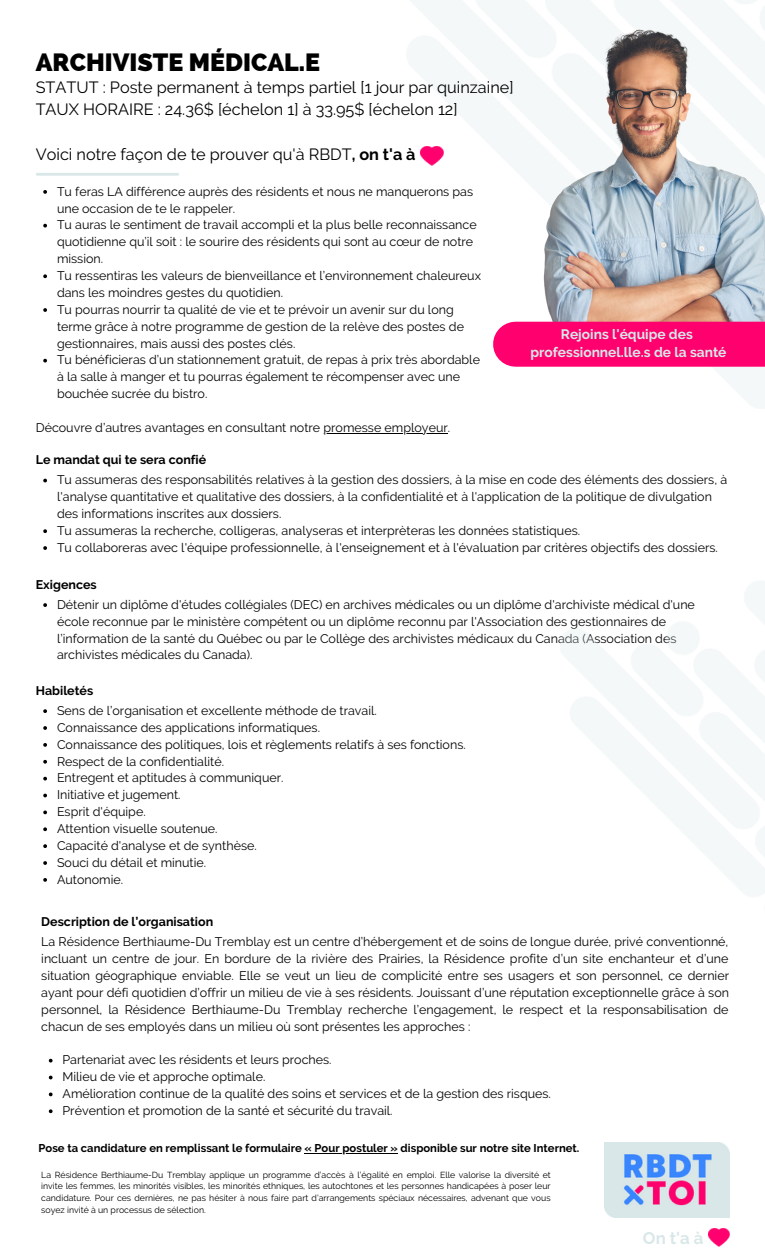
<style>
.page{position:relative;width:765px;height:1260px;background:#fff}
.page>*{position:absolute;margin:0;border:0;box-sizing:border-box;transform-origin:0 0}
.t1{font:800 25px "Raleway";color:#000}
.t2{font:700 16.75px "Raleway";color:#d9e7e8}
.t3{font:16.25px/22.5px "Raleway";color:#000}
.t4{font:700 13.75px/18.8px "Raleway";color:#d9e7e8;text-align:center}
.t5{font:12.5px/16.9px "Raleway";color:#000}
.t6{font:700 12.5px "Raleway";color:#000}
.t7{font:700 11.25px "Raleway";color:#000}
.t8{font:8.75px/11.6px "Raleway";color:#000;text-align:justify}
.s1{font-weight:700}
</style>
<div class="page">
<img style="left:407px;top:0;width:358px;height:408px">
<img style="left:605px;top:1142px;width:124px;height:75px">
<img style="left:709px;top:1229px;width:20px;height:17px">
<img style="left:421px;top:146px;width:22px;height:20px">
<hr style="left:37px;top:173px;width:141px;height:3px;background:#d9e7e8">
<svg style="left:43px;top:603px;width:4px;height:4px"></svg>
<svg style="left:43px;top:709px;width:4px;height:4px"></svg>
<svg style="left:43px;top:726px;width:4px;height:4px"></svg>
<svg style="left:43px;top:743px;width:4px;height:4px"></svg>
<svg style="left:43px;top:760px;width:4px;height:4px"></svg>
<svg style="left:43px;top:777px;width:4px;height:4px"></svg>
<svg style="left:43px;top:794px;width:4px;height:3px"></svg>
<svg style="left:43px;top:811px;width:4px;height:3px"></svg>
<svg style="left:43px;top:827px;width:4px;height:4px"></svg>
<svg style="left:43px;top:844px;width:4px;height:4px"></svg>
<svg style="left:43px;top:861px;width:4px;height:4px"></svg>
<svg style="left:43px;top:878px;width:4px;height:4px"></svg>
<svg style="left:49px;top:1059px;width:4px;height:4px"></svg>
<svg style="left:49px;top:1076px;width:4px;height:3px"></svg>
<svg style="left:49px;top:1093px;width:4px;height:3px"></svg>
<svg style="left:49px;top:1109px;width:4px;height:4px"></svg>
<img style="left:475px;top:23px;width:290px;height:330px">
<div style="left:516px;top:322px;width:249px;height:45px;background:#ff006e"></div>
<svg style="left:43px;top:190px;width:4px;height:4px"></svg>
<svg style="left:43px;top:224px;width:4px;height:4px"></svg>
<svg style="left:43px;top:274px;width:4px;height:4px"></svg>
<svg style="left:43px;top:308px;width:4px;height:4px"></svg>
<svg style="left:43px;top:359px;width:4px;height:4px"></svg>
<hr style="left:324px;top:433px;width:124px;height:1px;background:#000">
<hr style="left:305px;top:1153px;width:93px;height:1px;background:#000">
<svg style="left:43px;top:479px;width:4px;height:3px"></svg>
<svg style="left:43px;top:529px;width:4px;height:4px"></svg>
<svg style="left:43px;top:546px;width:4px;height:4px"></svg>
<h1 class="t1" style="left:36px;top:48px;width:286px">ARCHIVISTE MÉDICAL.E</h1>
<h3 class="t3" style="left:36px;top:76px;width:479px">STATUT : Poste permanent à temps partiel [1 jour par quinzaine]<br>TAUX HORAIRE : 24.36$ [échelon 1] à 33.95$ [échelon 12]</h3>
<h3 class="t3" style="left:36px;top:143px;width:381px">Voici notre façon de te prouver qu'à RBDT<span class="s1">, on t'a à</span></h3>
<p class="t5" style="left:57px;top:183px;width:425px">Tu feras LA différence auprès des résidents et nous ne manquerons pas une occasion de te le rappeler.<br>Tu auras le sentiment de travail accompli et la plus belle reconnaissance quotidienne qu’il soit : le sourire des résidents qui sont au cœur de notre mission.<br>Tu ressentiras les valeurs de bienveillance et l’environnement chaleureux dans les moindres gestes du quotidien.<br>Tu pourras nourrir ta qualité de vie et te prévoir un avenir sur du long terme grâce à notre programme de gestion de la relève des postes de gestionnaires, mais aussi des postes clés.<br>Tu bénéficieras d’un stationnement gratuit, de repas à prix très abordable à la salle à manger et tu pourras également te récompenser avec une bouchée sucrée du bistro.</p>
<p class="t5" style="left:36px;top:419px;width:416px">Découvre d’autres avantages en consultant notre promesse employeur.</p>
<p class="t4" style="left:531px;top:324px;width:198px">Rejoins l'équipe des professionnel.lle.s de la santé</p>
<p class="t6" style="left:36px;top:452px;width:172px">Le mandat qui te sera confié</p>
<p class="t5" style="left:57px;top:471px;width:672px">Tu assumeras des responsabilités relatives à la gestion des dossiers, à la mise en code des éléments des dossiers, à l'analyse quantitative et qualitative des dossiers, à la confidentialité et à l'application de la politique de divulgation des informations inscrites aux dossiers.<br>Tu assumeras la recherche, colligeras, analyseras et interprèteras les données statistiques.<br>Tu collaboreras avec l'équipe professionnelle, à l'enseignement et à l'évaluation par critères objectifs des dossiers.</p>
<p class="t6" style="left:36px;top:577px;width:63px">Exigences</p>
<p class="t5" style="left:57px;top:596px;width:639px">Détenir un diplôme d'études collégiales (DEC) en archives médicales ou un diplôme d'archiviste médical d'une école reconnue par le ministère compétent ou un diplôme reconnu par l'Association des gestionnaires de l’information de la santé du Québec ou par le Collège des archivistes médicaux du Canada (Association des archivistes médicales du Canada).</p>
<p class="t6" style="left:36px;top:683px;width:59px">Habiletés</p>
<p class="t5" style="left:57px;top:702px;width:410px">Sens de l’organisation et excellente méthode de travail.<br>Connaissance des applications informatiques.<br>Connaissance des politiques, lois et règlements relatifs à ses fonctions.<br>Respect de la confidentialité.<br>Entregent et aptitudes à communiquer.<br>Initiative et jugement.<br>Esprit d'équipe.<br>Attention visuelle soutenue.<br>Capacité d'analyse et de synthèse.<br>Souci du détail et minutie.<br>Autonomie.</p>
<p class="t6" style="left:41px;top:914px;width:173px">Description de l’organisation</p>
<p class="t5" style="left:41px;top:933px;width:689px;text-align:justify">La Résidence Berthiaume-Du Tremblay est un centre d’hébergement et de soins de longue durée, privé conventionné, incluant un centre de jour. En bordure de la rivière des Prairies, la Résidence profite d’un site enchanteur et d’une situation géographique enviable. Elle se veut un lieu de complicité entre ses usagers et son personnel, ce dernier ayant pour défi quotidien d’offrir un milieu de vie à ses résidents. Jouissant d’une réputation exceptionnelle grâce à son personnel, la Résidence Berthiaume-Du Tremblay recherche l’engagement, le respect et la responsabilisation de chacun de ses employés dans un milieu où sont présentes les approches :</p>
<p class="t5" style="left:63px;top:1052px;width:490px">Partenariat avec les résidents et leurs proches.<br>Milieu de vie et approche optimale.<br>Amélioration continue de la qualité des soins et services et de la gestion des risques.<br>Prévention et promotion de la santé et sécurité du travail.</p>
<p class="t7" style="left:39px;top:1142px;width:542px">Pose ta candidature en remplissant le formulaire « Pour postuler » disponible sur notre site Internet.</p>
<p class="t8" style="left:41px;top:1169px;width:511px">La Résidence Berthiaume-Du Tremblay applique un programme d’accès à l’égalité en emploi. Elle valorise la diversité et invite les femmes, les minorités visibles, les minorités ethniques, les autochtones et les personnes handicapées à poser leur candidature. Pour ces dernières, ne pas hésiter à nous faire part d’arrangements spéciaux nécessaires, advenant que vous soyez invité à un processus de sélection.</p>
<h2 class="t2" style="left:643px;top:1228px;width:62px">On t'a à</h2>
</div>
